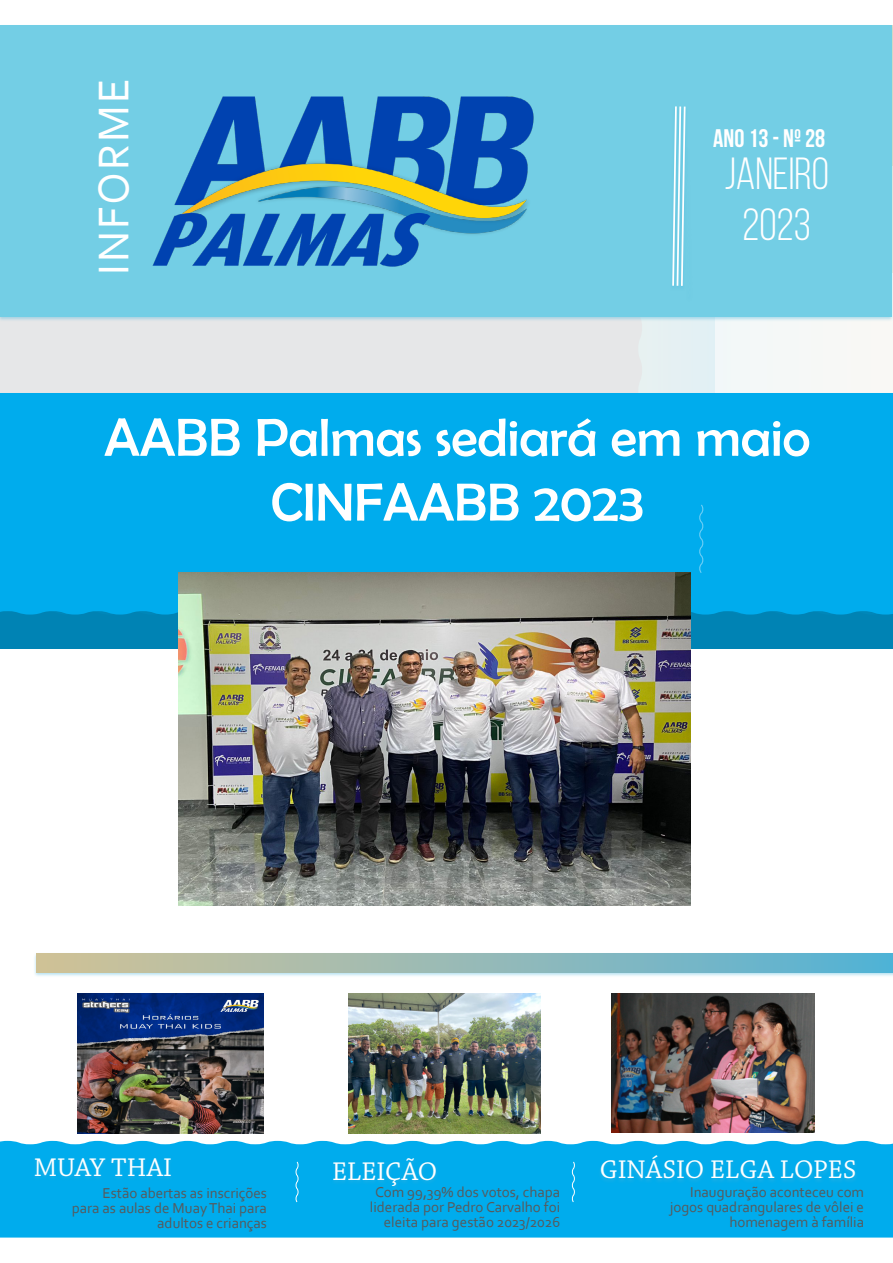
<style>
.page{position:relative;width:893px;height:1263px;background:#fff}
.page>*{position:absolute;margin:0;border:0;box-sizing:border-box;transform-origin:0 0}
.t1{font:54px/64.8px "Berlin Sans FB";color:#fff;text-align:center}
.t2{font:45px/51px "Bebas Neue";color:#fff;text-align:center}
.t3{font:45px "Corbel";letter-spacing:.04em;color:#fff}
.t4{font:27px "Chaparral Pro";color:#fff}
.t5{font:700 25.35px "Bebas Neue";color:#fff}
.t6{font:15px/15px "Corbel";color:#58595b;text-align:right}
</style>
<div class="page">
<div style="left:629px;top:25px;width:264px;height:368px;background:#f6f8f7"></div>
<div style="left:629px;top:25px;width:86px;height:368px;background:#e5f0f3"></div>
<div style="left:0;top:321px;width:642px;height:72px;background:#e6e7e8"></div>
<div style="left:0;top:411px;width:893px;height:237px;background:#0083b4"></div>
<div style="left:0;top:393px;width:893px;height:221px;background:#00aced"></div>
<div style="left:0;top:1141px;width:893px;height:96px;background:#00aced"></div>
<img style="left:349px;top:994px;width:192px;height:139px">
<img style="left:78px;top:994px;width:186px;height:139px">
<img style="left:611px;top:993px;width:204px;height:140px">
<div style="left:33px;top:952px;width:860px;height:25px;background:#46b3da;opacity:.4"></div>
<div style="left:36px;top:953px;width:857px;height:19px;background:linear-gradient(to right,#d4c297,#56b2d6)"></div>
<div style="left:32px;top:1157px;width:142px;height:24px;background:#05aceb"></div>
<div style="left:0;top:24px;width:893px;height:297px;background:#46b3da;opacity:.4"></div>
<div style="left:0;top:25px;width:891px;height:291px;background:#73cee5"></div>
<svg style="left:672px;top:106px;width:14px;height:180px"></svg>
<div style="left:598px;top:1154px;width:260px;height:29px;background:#03acec"></div>
<img style="left:152px;top:96px;width:382px;height:171px">
<img style="left:179px;top:573px;width:512px;height:333px">
<div style="left:330px;top:1157px;width:109px;height:33px;background:#02acec"></div>
<svg style="left:698px;top:503px;width:7px;height:71px"></svg>
<svg style="left:295px;top:1161px;width:4px;height:42px"></svg>
<svg style="left:571px;top:1161px;width:5px;height:42px"></svg>
<h2 class="t3" style="left:86px;top:275px;width:198px;rotate:-90deg">INFORME</h2>
<h3 class="t5" style="left:713px;top:124px;width:114px">ANO 13 - Nº 28</h3>
<h2 class="t2" style="left:724px;top:148px;width:106px">JANEIRO<br>2023</h2>
<h1 class="t1" style="left:104px;top:405px;width:707px">AABB Palmas sediará em maio<br>CINFAABB 2023</h1>
<h3 class="t4" style="left:34px;top:1152px;width:140px">MUAY THAI</h3>
<p class="t6" style="left:72px;top:1185px;width:197px">Estão abertas as inscrições para as aulas de Muay Thai para adultos e crianças</p>
<h3 class="t4" style="left:332px;top:1156px;width:107px">ELEIÇÃO</h3>
<h3 class="t4" style="left:600px;top:1154px;width:258px">GINÁSIO ELGA LOPES</h3>
<p class="t6" style="left:370px;top:1184px;width:192px">Com 99,39% dos votos, chapa liderada por Pedro Carvalho foi eleita para gestão 2023/2026</p>
<p class="t6" style="left:670px;top:1184px;width:196px">Inauguração aconteceu com jogos quadrangulares de vôlei e homenagem à família</p>
</div>
